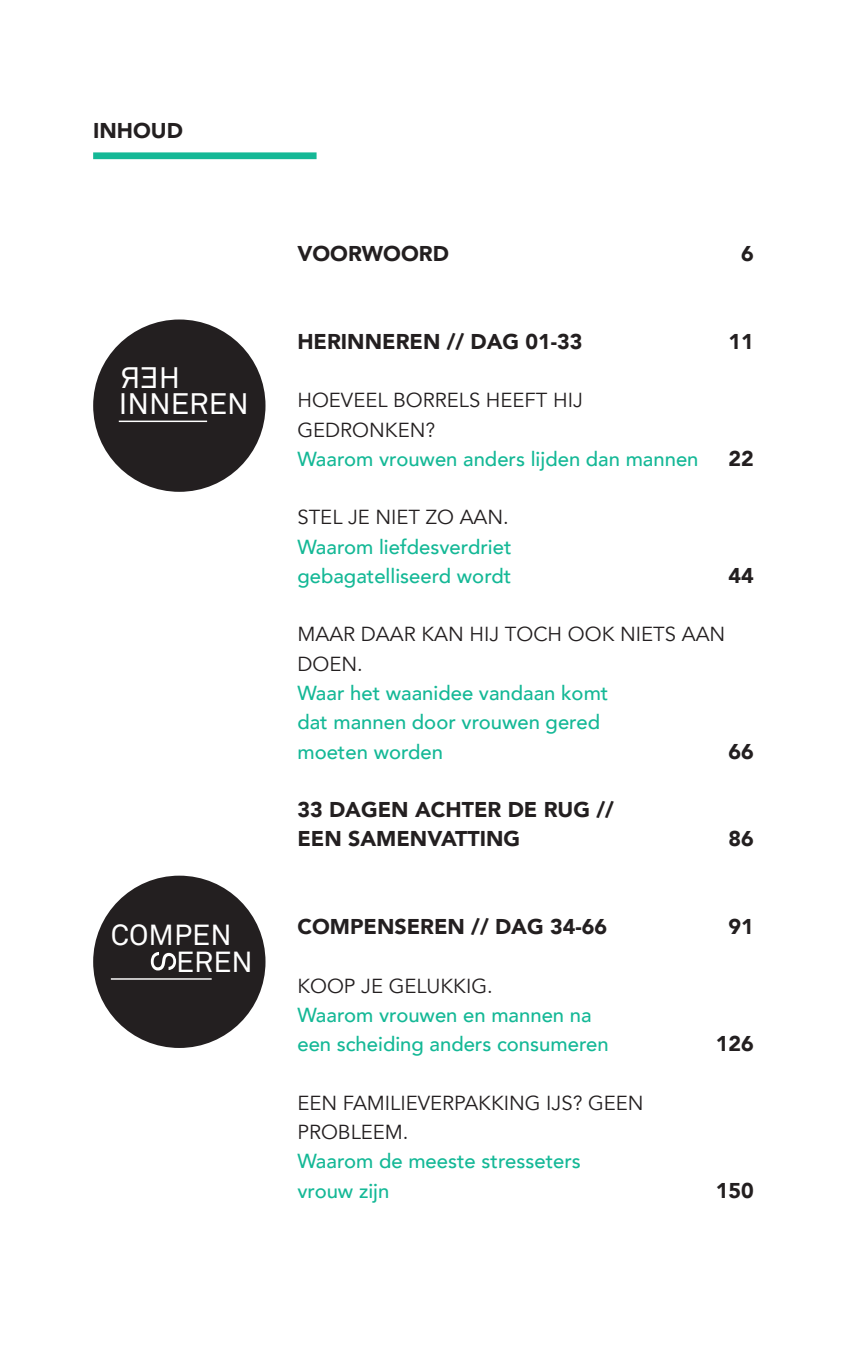
<style>
.page{position:relative;width:859px;height:1347px;background:#fff}
.page>*{position:absolute;margin:0;border:0;box-sizing:border-box;transform-origin:0 0}
.t1{font:29.47px "Akkurat";color:#fff}
.t2{font:29.03px/27px "Akkurat";color:#fff}
.t3{font:900 21.38px/29.2px "Avenir";color:#231f20}
.t4{font:500 20.25px/29.2px "Avenir";color:#14b896}
.t5{font:20.25px/29.2px "Avenir";color:#231f20}
</style>
<div class="page">
<div style="left:93px;top:152px;width:223px;height:7px;background:#14b896"></div>
<div style="left:93px;top:319px;width:172px;height:173px;background:#231f20;border-radius:50%"></div>
<hr style="left:119px;top:420px;width:88px;height:2px;background:#fff">
<div style="left:93px;top:875px;width:172px;height:172px;background:#231f20;border-radius:50%"></div>
<hr style="left:111px;top:978px;width:101px;height:1px;background:#fff">
<svg style="left:151px;top:952px;width:25px;height:18px"></svg>
<p class="t3" style="left:93px;top:115px;width:91px">INHOUD</p>
<h1 class="t1" style="left:119px;top:386px;width:132px">INNEREN</h1>
<h2 class="t2" style="left:176px;top:922px;width:78px;text-indent:-65px">COMPEN<br>EREN</h2>
<p class="t3" style="left:297px;top:238px;width:153px">VOORWOORD</p>
<p class="t3" style="left:741px;top:238px;width:14px">6</p>
<p class="t3" style="left:297px;top:326px;width:286px">HERINNEREN // DAG 01-33</p>
<p class="t3" style="left:728px;top:326px;width:27px">11</p>
<p class="t5" style="left:297px;top:386px;width:287px">HOEVEEL BORRELS HEEFT HIJ<br>GEDRONKEN?</p>
<p class="t4" style="left:297px;top:443px;width:402px">Waarom vrouwen anders lijden dan mannen</p>
<p class="t3" style="left:728px;top:443px;width:27px">22</p>
<p class="t5" style="left:297px;top:503px;width:213px">STEL JE NIET ZO AAN.</p>
<p class="t4" style="left:297px;top:531px;width:215px">Waarom liefdesverdriet gebagatelliseerd wordt</p>
<p class="t3" style="left:728px;top:560px;width:27px">44</p>
<p class="t5" style="left:297px;top:620px;width:429px">MAAR DAAR KAN HIJ TOCH OOK NIETS AAN<br>DOEN.</p>
<p class="t4" style="left:297px;top:677px;width:312px">Waar het waanidee vandaan komt dat mannen door vrouwen gered moeten worden</p>
<p class="t3" style="left:728px;top:735px;width:27px">66</p>
<p class="t3" style="left:297px;top:794px;width:318px">33 DAGEN ACHTER DE RUG //<br>EEN SAMENVATTING</p>
<p class="t3" style="left:728px;top:823px;width:27px">86</p>
<p class="t3" style="left:297px;top:911px;width:311px">COMPENSEREN // DAG 34-66</p>
<p class="t3" style="left:728px;top:911px;width:27px">91</p>
<p class="t5" style="left:297px;top:971px;width:197px">KOOP JE GELUKKIG.</p>
<p class="t4" style="left:297px;top:999px;width:312px">Waarom vrouwen en mannen na een scheiding anders consumeren</p>
<p class="t5" style="left:297px;top:1088px;width:347px">EEN FAMILIEVERPAKKING IJS? GEEN<br>PROBLEEM.</p>
<p class="t4" style="left:297px;top:1145px;width:285px">Waarom de meeste stresseters vrouw zijn</p>
<p class="t3" style="left:715px;top:1028px;width:39px">126</p>
<p class="t3" style="left:715px;top:1174px;width:39px">150</p>
</div>
